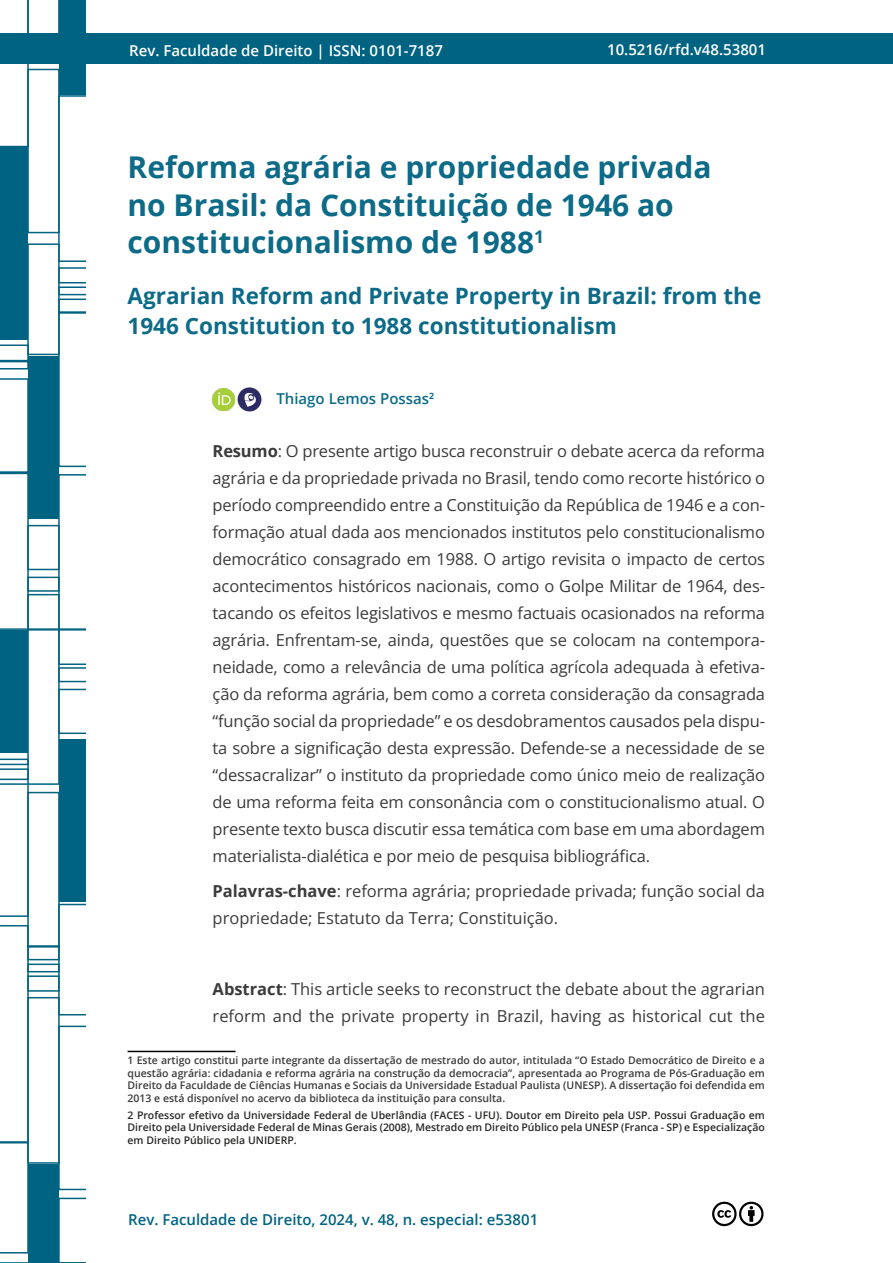
<style>
.page{position:relative;width:893px;height:1263px;background:#fff}
.page>*{position:absolute;margin:0;border:0;box-sizing:border-box;transform-origin:0 0}
.t1{font:700 30px/37.5px "Open Sans";color:#0d6b88}
.t2{font:700 22.5px/30px "Open Sans";color:#0d6b88}
.t3{font:16.5px/27px "Open Sans";color:#3c3b3b}
.t4{font:600 15px "Open Sans";color:#fff}
.t5{font:600 15px "Open Sans";color:#006382}
.t6{font:600 15px "Open Sans";color:#0d6b88}
.t7{font:600 10.5px/12.6px "Open Sans";color:#3c3b3b;text-align:justify}
.t8{font:600 10.5px/12.6px "Open Sans";color:#282827;text-align:justify}
.s1{font-weight:700}
</style>
<div class="page">
<div style="left:0;top:33px;width:893px;height:31px;background:#006381"></div>
<svg style="left:0;top:0;width:85px;height:1263px"></svg>
<svg style="left:712px;top:1201px;width:52px;height:26px"></svg>
<hr style="left:128px;top:1051px;width:108px;height:1px;background:#000">
<img style="left:213px;top:388px;width:21px;height:22px">
<img style="left:234px;top:387px;width:28px;height:25px">
<p class="t4" style="left:129px;top:40px;width:315px">Rev. Faculdade de Direito | ISSN: 0101-7187</p>
<p class="t4" style="left:607px;top:39px;width:160px">10.5216/rfd.v48.53801</p>
<h1 class="t1" style="left:128px;top:148px;width:586px">Reforma agrária e propriedade privada no Brasil: da Constituição de 1946 ao constitucionalismo de 1988<sup>1</sup></h1>
<h2 class="t2" style="left:128px;top:281px;width:635px">Agrarian Reform and Private Property in Brazil: from the<br>1946 Constitution to 1988 constitutionalism</h2>
<p class="t6" style="left:276px;top:389px;width:159px">Thiago Lemos Possas<sup>2</sup></p>
<p class="t3" style="left:213px;top:437px;width:554px;text-align:justify"><span class="s1">Resumo</span>: O presente artigo busca reconstruir o debate acerca da reforma agrária e da propriedade privada no Brasil, tendo como recorte histórico o período compreendido entre a Constituição da República de 1946 e a con&shy;formação atual dada aos mencionados institutos pelo constitucionalismo democrático consagrado em 1988. O artigo revisita o impacto de certos acontecimentos históricos nacionais, como o Golpe Militar de 1964, des&shy;tacando os efeitos legislativos e mesmo factuais ocasionados na reforma agrária. Enfrentam-se, ainda, questões que se colocam na contempora&shy;neidade, como a relevância de uma política agrícola adequada à efetiva&shy;ção da reforma agrária, bem como a correta consideração da consagrada “função social da propriedade” e os desdobramentos causados pela dispu&shy;ta sobre a significação desta expressão. Defende-se a necessidade de se “dessacralizar” o instituto da propriedade como único meio de realização de uma reforma feita em consonância com o constitucionalismo atual. O presente texto busca discutir essa temática com base em uma abordagem materialista-dialética e por meio de pesquisa bibliográfica.</p>
<p class="t3" style="left:213px;top:877px;width:554px"><span class="s1">Palavras-chave</span>: reforma agrária; propriedade privada; função social da propriedade; Estatuto da Terra; Constituição.</p>
<p class="t3" style="left:213px;top:975px;width:554px"><span class="s1">Abstract</span>: This article seeks to reconstruct the debate about the agrarian reform and the private property in Brazil, having as historical cut the</p>
<p class="t7" style="left:128px;top:1054px;width:639px">1 Este artigo constitui parte integrante da dissertação de mestrado do autor, intitulada “O Estado Democrático de Direito e a questão agrária: cidadania e reforma agrária na construção da democracia”, apresentada ao Programa de Pós-Graduação em Direito da Faculdade de Ciências Humanas e Sociais da Universidade Estadual Paulista (UNESP). A dissertação foi defendida em 2013 e está disponível no acervo da biblioteca da instituição para consulta.</p>
<p class="t8" style="left:128px;top:1108px;width:639px">2 Professor efetivo da Universidade Federal de Uberlândia (FACES - UFU). Doutor em Direito pela USP. Possui Graduação em Direito pela Universidade Federal de Minas Gerais (2008), Mestrado em Direito Público pela UNESP (Franca - SP) e Especialização em Direito Público pela UNIDERP.</p>
<p class="t5" style="left:128px;top:1209px;width:412px">Rev. Faculdade de Direito, 2024, v. 48, n. especial: e53801</p>
</div>
